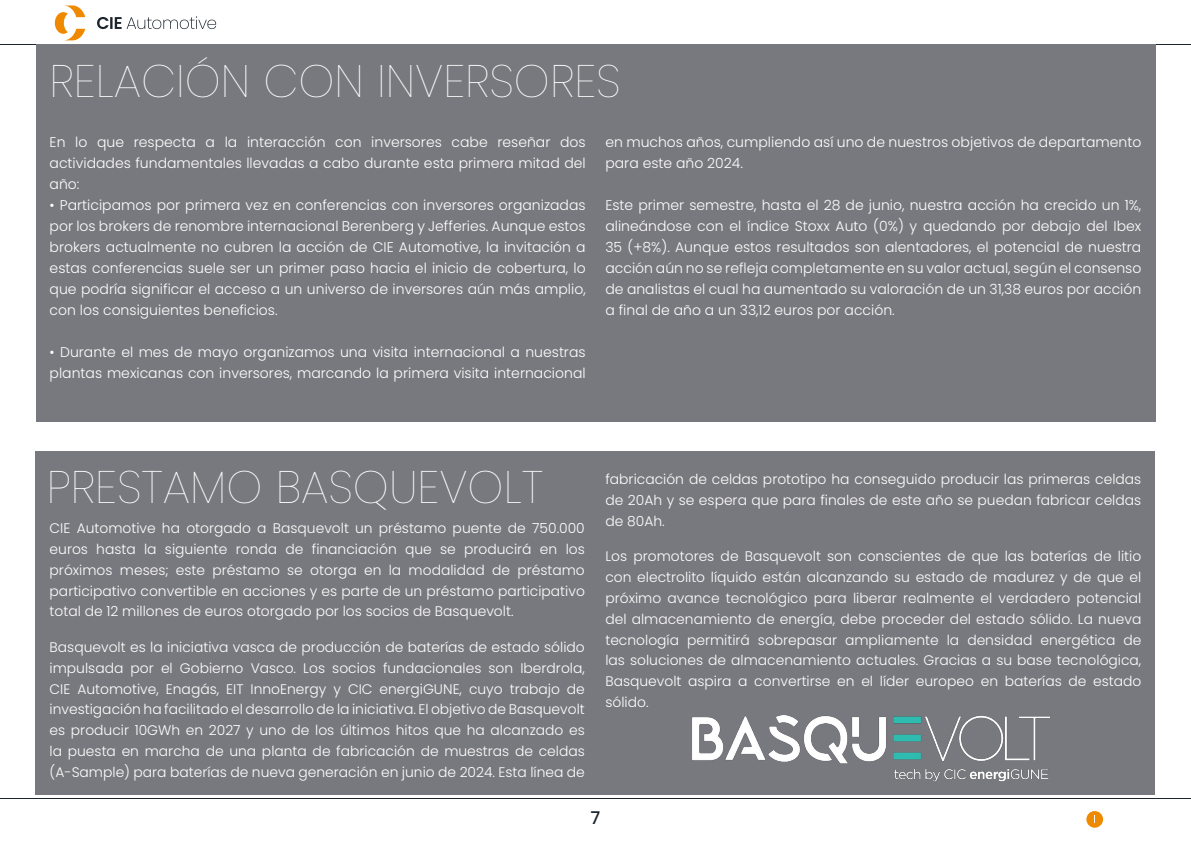
<style>
.page{position:relative;width:1191px;height:844px;background:#fff}
.page>*{position:absolute;margin:0;border:0;box-sizing:border-box;transform-origin:0 0}
.t1{font:100 45.5px "Poppins";color:#fff}
.t2{font:500 17.5px "Poppins";color:#1c252d}
.t3{font:300 14px/21px "Poppins";color:#fff;text-align:justify}
.t4{font:300 13.83px/20.8px "Poppins";color:#fff;text-align:justify}
</style>
<div class="page">
<svg style="left:97px;top:16px;width:119px;height:13px"></svg>
<svg style="left:55px;top:5px;width:30px;height:35px"></svg>
<svg style="left:1086px;top:810px;width:17px;height:17px"></svg>
<div style="left:35px;top:451px;width:1119px;height:343px;background:#78787f"></div>
<div style="left:36px;top:44px;width:1119px;height:378px;background:#78787f"></div>
<img style="left:692px;top:715px;width:357px;height:67px">
<h1 class="t1" style="left:50px;top:55px;width:572px">RELACIÓN CON INVERSORES</h1>
<p class="t3" style="left:605px;top:132px;width:537px">en muchos años, cumpliendo así uno de nuestros objetivos de departamento para este año 2024.</p>
<p class="t3" style="left:605px;top:195px;width:537px">Este primer semestre, hasta el 28 de junio, nuestra acción ha crecido un 1%, alineándose con el índice Stoxx Auto (0%) y quedando por debajo del Ibex 35 (+8%). Aunque estos resultados son alentadores, el potencial de nuestra acción aún no se refleja completamente en su valor actual, según el consenso de analistas el cual ha aumentado su valoración de un 31,38 euros por acción a final de año a un 33,12 euros por acción.</p>
<p class="t3" style="left:50px;top:132px;width:537px">En lo que respecta a la interacción con inversores cabe reseñar dos actividades fundamentales llevadas a cabo durante esta primera mitad del año:</p>
<p class="t3" style="left:50px;top:195px;width:537px">• Participamos por primera vez en conferencias con inversores organizadas por los brokers de renombre internacional Berenberg y Jefferies. Aunque estos brokers actualmente no cubren la acción de CIE Automotive, la invitación a estas conferencias suele ser un primer paso hacia el inicio de cobertura, lo que podría significar el acceso a un universo de inversores aún más amplio, con los consiguientes beneficios.</p>
<p class="t3" style="left:50px;top:342px;width:537px">• Durante el mes de mayo organizamos una visita internacional a nuestras plantas mexicanas con inversores, marcando la primera visita internacional</p>
<h1 class="t1" style="left:47px;top:460px;width:497px">PRESTAMO BASQUEVOLT</h1>
<p class="t4" style="left:50px;top:518px;width:537px">CIE Automotive ha otorgado a Basquevolt un préstamo puente de 750.000 euros hasta la siguiente ronda de financiación que se producirá en los próximos meses; este préstamo se otorga en la modalidad de préstamo participativo convertible en acciones y es parte de un préstamo participativo total de 12 millones de euros otorgado por los socios de Basquevolt.</p>
<p class="t4" style="left:50px;top:636px;width:537px">Basquevolt es la iniciativa vasca de producción de baterías de estado sólido impulsada por el Gobierno Vasco. Los socios fundacionales son Iberdrola, CIE Automotive, Enagás, EIT InnoEnergy y CIC energiGUNE, cuyo trabajo de investigación ha facilitado el desarrollo de la iniciativa. El objetivo de Basquevolt es producir 10GWh en 2027 y uno de los últimos hitos que ha alcanzado es la puesta en marcha de una planta de fabricación de muestras de celdas (A-Sample) para baterías de nueva generación en junio de 2024. Esta línea de</p>
<p class="t4" style="left:605px;top:469px;width:537px">fabricación de celdas prototipo ha conseguido producir las primeras celdas de 20Ah y se espera que para finales de este año se puedan fabricar celdas de 80Ah.</p>
<p class="t4" style="left:605px;top:546px;width:537px">Los promotores de Basquevolt son conscientes de que las baterías de litio con electrolito líquido están alcanzando su estado de madurez y de que el próximo avance tecnológico para liberar realmente el verdadero potencial del almacenamiento de energía, debe proceder del estado sólido. La nueva tecnología permitirá sobrepasar ampliamente la densidad energética de las soluciones de almacenamiento actuales. Gracias a su base tecnológica, Basquevolt aspira a convertirse en el líder europeo en baterías de estado sólido.</p>
<p class="t2" style="left:590px;top:807px;width:11px">7</p>
</div>
